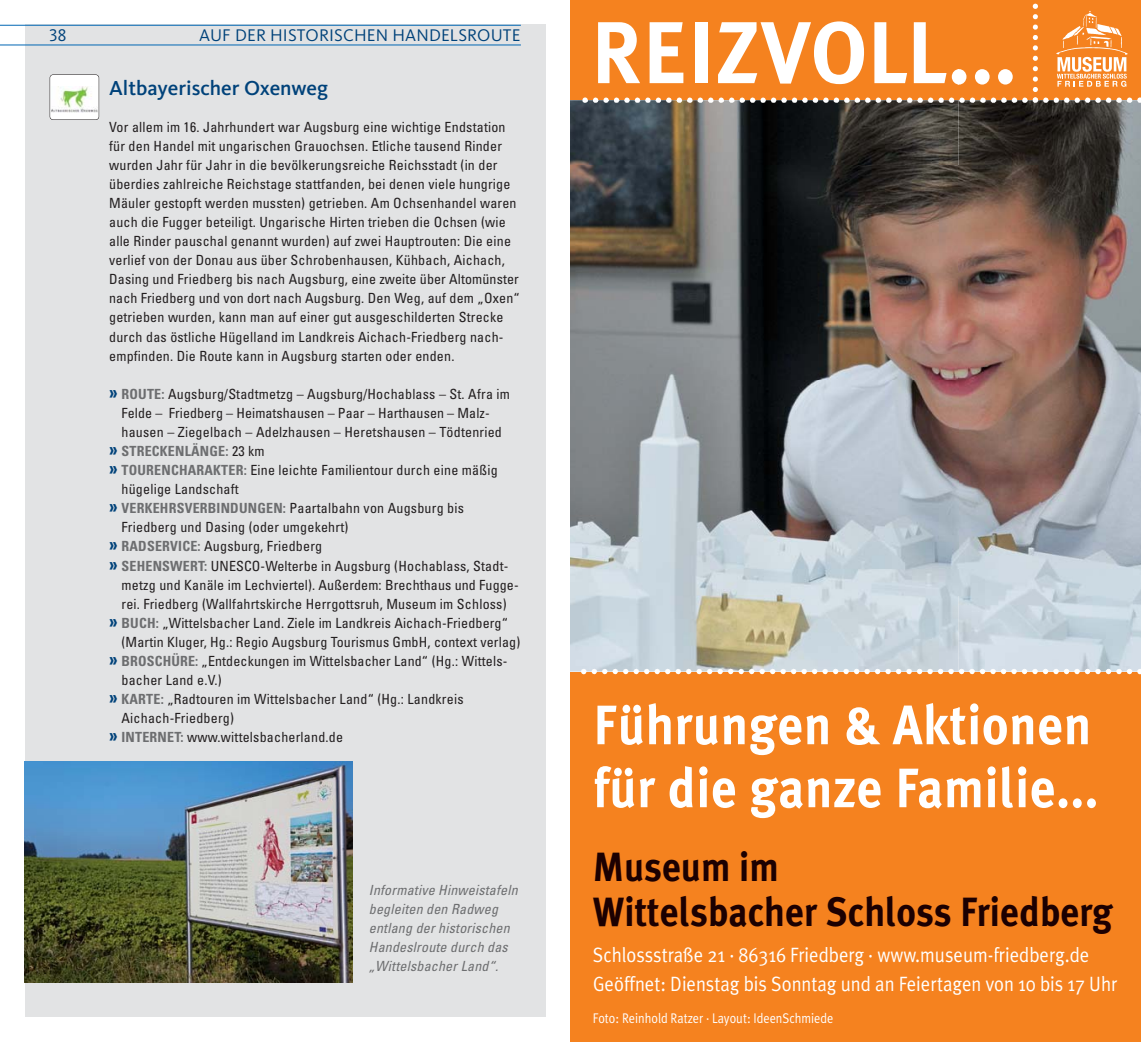
<style>
.page{position:relative;width:1141px;height:1042px;background:#fff}
.page>*{position:absolute;margin:0;border:0;box-sizing:border-box;transform-origin:0 0}
.t1{font:700 87.67px "Meta Plus";letter-spacing:.01em;color:#fff;scale:.95 1}
.t2{font:700 55.48px "Meta Plus";letter-spacing:.015em;color:#fff;scale:.91 1}
.t3{font:700 40.77px "Meta Plus";letter-spacing:.005em;color:#1c0001;scale:.91 1}
.t4{font:500 21px "Kievit OT";color:#00427a}
.t5{font:20.65px "Meta Plus Normal";color:#fff;scale:.9 1}
.t6{font:17.5px "Kievit OT";letter-spacing:.01em;color:#00427a}
.t7{font:condensed 14px/19.1px "Univers";letter-spacing:.015em;color:#231f20}
.t8{font:italic condensed 14px/19.1px "Univers";letter-spacing:.015em;color:#6d6e70}
.t9{font:14px "Meta Plus Normal";color:#fff;scale:.88 1}
.t10{font:700 condensed 14px "Univers";letter-spacing:.015em;color:#6d6e70}
.s1{font-weight:700;font-size:19.25px;color:#00427a}
.s2{font-weight:700;color:#6d6e70}
.s3{font-size:19.25px;color:#00427a}
.s4{font-weight:400;color:#231f20}
</style>
<div class="page">
<div style="left:25px;top:25px;width:521px;height:992px;background:#e2e3e4"></div>
<hr style="left:0;top:25px;width:521px;height:1px;background:#0066b3">
<hr style="left:0;top:45px;width:521px;height:1px;background:#0066b3">
<div style="left:570px;top:0;width:571px;height:101px;background:#f5821f"></div>
<div style="left:570px;top:671px;width:571px;height:371px;background:#f5821f"></div>
<svg style="left:570px;top:100px;width:571px;height:569px"></svg>
<svg style="left:582px;top:4px;width:559px;height:97px"></svg>
<svg style="left:581px;top:671px;width:560px;height:3px"></svg>
<img style="left:570px;top:101px;width:571px;height:494px">
<img style="left:570px;top:669px;width:569px;height:2px">
<div style="left:50px;top:75px;width:49px;height:45px;background:#fff;border-radius:3px"></div>
<img style="left:52px;top:86px;width:45px;height:26px">
<div style="left:50px;top:74px;width:49px;height:46px;border:1px solid #231f20;border-radius:4px"></div>
<img style="left:25px;top:761px;width:327px;height:221px">
<p class="t6" style="left:50px;top:24px;width:18px">38</p>
<p class="t6" style="left:199px;top:24px;width:323px">AUF DER HISTORISCHEN HANDELSROUTE</p>
<h1 class="t1" style="left:591px;top:11px;width:449px">REIZVOLL...</h1>
<h3 class="t4" style="left:109px;top:80px;width:221px">Altbayerischer Oxenweg</h3>
<p class="t7" style="left:109px;top:118px;width:412px">Vor allem im 16. Jahrhundert war Augsburg eine wichtige Endstation für den Handel mit ungarischen Grauochsen. Etliche tausend Rinder wurden Jahr für Jahr in die bevölkerungsreiche Reichsstadt (in der überdies zahlreiche Reichstage stattfanden, bei denen viele hungrige Mäuler gestopft werden mussten) getrieben. Am Ochsenhandel waren auch die Fugger beteiligt. Ungarische Hirten trieben die Ochsen (wie alle Rinder pauschal genannt wurden) auf zwei Hauptrouten: Die eine verlief von der Donau aus über Schrobenhausen, Kühbach, Aichach, Dasing und Friedberg bis nach Augsburg, eine zweite über Altomünster nach Friedberg und von dort nach Augsburg. Den Weg, auf dem „Oxen“ getrieben wurden, kann man auf einer gut ausgeschilderten Strecke durch das östliche Hügelland im Landkreis Aichach-Friedberg nach&shy;empfinden. Die Route kann in Augsburg starten oder enden.</p>
<p class="t7" style="left:109px;top:385px;width:402px"><span class="s1">»</span> <span class="s2">ROUTE:</span> Augsburg/Stadtmetzg – Augsburg/Hochablass – St. Afra im</p>
<p class="t7" style="left:122px;top:405px;width:370px">Felde – Friedberg – Heimatshausen – Paar – Harthausen – Malz -</p>
<p class="t7" style="left:122px;top:424px;width:382px">hausen – Ziegelbach – Adelzhausen – Heretshausen – Tödtenried</p>
<p class="t10" style="left:109px;top:446px;width:157px"><span class="s3">»</span> STRECKENLÄNGE: <span class="s4">23 km</span></p>
<p class="t7" style="left:109px;top:462px;width:390px"><span class="s1">»</span> <span class="s2">TOURENCHARAKTER:</span> Eine leichte Familientour durch eine mäßig</p>
<p class="t7" style="left:122px;top:481px;width:119px">hügelige Landschaft</p>
<p class="t7" style="left:109px;top:500px;width:356px"><span class="s1">»</span> <span class="s2">VERKEHRSVERBINDUNGEN:</span> Paartalbahn von Augsburg bis</p>
<p class="t7" style="left:122px;top:519px;width:228px">Friedberg und Dasing (oder umgekehrt)</p>
<p class="t7" style="left:109px;top:538px;width:215px"><span class="s1">»</span> <span class="s2">RADSERVICE:</span> Augsburg, Friedberg</p>
<p class="t7" style="left:109px;top:557px;width:401px"><span class="s1">»</span> <span class="s2">SEHENSWERT:</span> UNESCO-Welterbe in Augsburg (Hochablass, Stadt-</p>
<p class="t7" style="left:122px;top:576px;width:399px">metzg und Kanäle im Lechviertel). Außerdem: Brechthaus und Fugge-</p>
<p class="t7" style="left:122px;top:595px;width:387px">rei. Friedberg (Wallfahrtskirche Herrgottsruh, Museum im Schloss)</p>
<p class="t7" style="left:109px;top:614px;width:400px"><span class="s1">»</span> <span class="s2">BUCH:</span> „Wittelsbacher Land. Ziele im Landkreis Aichach-Friedberg“</p>
<p class="t7" style="left:122px;top:633px;width:400px">(Martin Kluger, Hg.: Regio Augsburg Tourismus GmbH, context verlag)</p>
<p class="t7" style="left:109px;top:652px;width:400px"><span class="s1">»</span> <span class="s2">BROSCHÜRE:</span> „Entdeckungen im Wittelsbacher Land“ (Hg.: Wittels-</p>
<p class="t7" style="left:122px;top:672px;width:102px">bacher Land e.V.)</p>
<p class="t7" style="left:109px;top:691px;width:356px"><span class="s1">»</span> <span class="s2">KARTE:</span> „Radtouren im Wittelsbacher Land“ (Hg.: Landkreis</p>
<p class="t7" style="left:122px;top:710px;width:114px">Aichach-Friedberg)</p>
<p class="t7" style="left:109px;top:729px;width:235px"><span class="s1">»</span> <span class="s2">INTERNET:</span> www.wittelsbacherland.de</p>
<h2 class="t2" style="left:593px;top:699px;width:549px">Führungen &amp; Aktionen</h2>
<h2 class="t2" style="left:593px;top:762px;width:556px">für die anze Familie...</h2>
<h2 class="t2" style="left:750px;top:762px;width:32px">g</h2>
<p class="t8" style="left:369px;top:881px;width:153px">Informative Hinweistafeln begleiten den Radweg entlang der historischen<br>Handeslroute durch das „Wittelsbacher Land“.</p>
<h3 class="t3" style="left:593px;top:847px;width:206px">Museum im</h3>
<h3 class="t3" style="left:593px;top:893px;width:573px">Wittelsbacher Schloss Friedberg</h3>
<h3 class="t5" style="left:593px;top:947px;width:553px">Schlossstraße 21 · 86316 Friedberg · www.museum-friedberg.de</h3>
<h3 class="t5" style="left:593px;top:976px;width:584px">Geöffnet: Dienstag bis Sonntag und an Feiertagen von 10 bis 17 Uhr</h3>
<p class="t9" style="left:593px;top:1012px;width:275px">Foto: Reinhold Ratzer · Layout: IdeenSchmiede</p>
</div>
